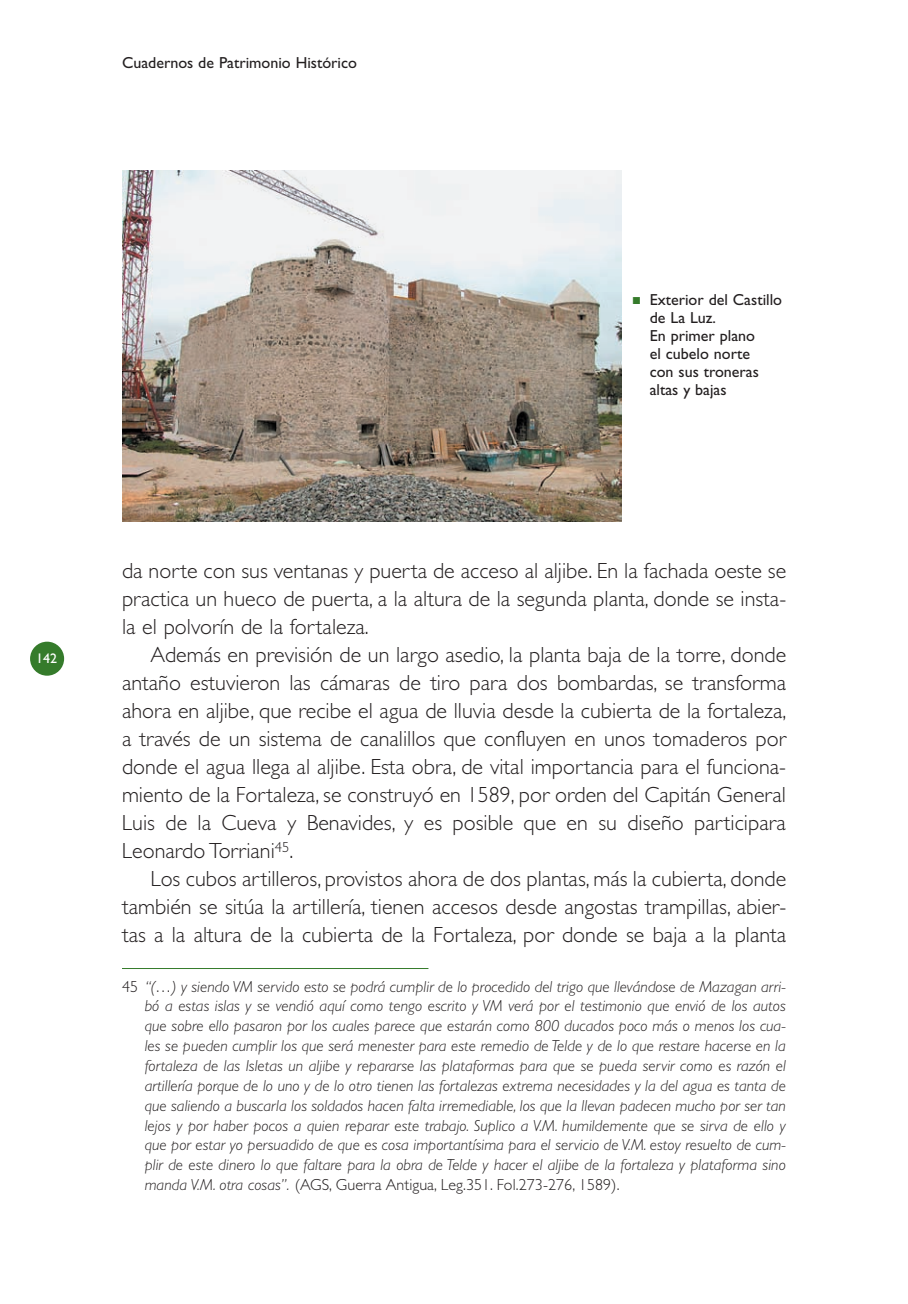
<style>
.page{position:relative;width:908px;height:1304px;background:#fff}
.page>*{position:absolute;margin:0;border:0;box-sizing:border-box;transform-origin:0 0}
.t1{font:300 22px/28px "Gill Sans";color:#231f20;text-align:justify}
.t2{font:italic 300 16px/19.8px "Gill Sans";letter-spacing:.005em;color:#231f20;text-align:justify}
.t3{font:16px/18px "Gill Sans";color:#231f20}
.t4{font:14px "Gill Sans";color:#fff}
.s1{color:#357b2b}
.s2{font-style:normal}
</style>
<div class="page">
<div style="left:30px;top:642px;width:34px;height:34px;background:#357b2b;border-radius:50%"></div>
<hr style="left:122px;top:968px;width:306px;height:1px;background:#357b2b">
<img style="left:122px;top:170px;width:499px;height:352px">
<p class="t3" style="left:122px;top:55px;width:236px">Cuadernos de Patrimonio Histórico</p>
<p class="t3" style="left:649px;top:292px;width:134px;text-indent:-17px"><span class="s1">■</span> Exterior del Castillo de La Luz.<br>En primer plano<br>el cubelo norte<br>con sus troneras altas y bajas</p>
<p class="t4" style="left:36px;top:653px;width:22px">142</p>
<h1 class="t1" style="left:122px;top:558px;width:665px">da norte con sus ventanas y puerta de acceso al aljibe. En la fachada oeste se practica un hueco de puerta, a la altura de la segunda planta, donde se insta&shy;la el polvorín de la fortaleza.</h1>
<p class="t1" style="left:122px;top:642px;width:665px;text-indent:28px">Además en previsión de un largo asedio, la planta baja de la torre, donde antaño estuvieron las cámaras de tiro para dos bombardas, se transforma ahora en aljibe, que recibe el agua de lluvia desde la cubierta de la fortaleza, a través de un sistema de canalillos que confluyen en unos tomaderos por donde el agua llega al aljibe. Esta obra, de vital importancia para el funciona&shy;miento de la Fortaleza, se construyó en 1589, por orden del Capitán General Luis de la Cueva y Benavides, y es posible que en su diseño participara Leonardo Torriani<sup>45</sup>.</p>
<h1 class="t1" style="left:122px;top:866px;width:665px;text-indent:28px">Los cubos artilleros, provistos ahora de dos plantas, más la cubierta, donde también se sitúa la artillería, tienen accesos desde angostas trampillas, abier&shy;tas a la altura de la cubierta de la Fortaleza, por donde se baja a la planta</h1>
<p class="t2" style="left:145px;top:978px;width:642px;text-indent:-23px"><span class="s2">45</span> “(…) y siendo VM servido esto se podrá cumplir de lo procedido del trigo que llevándose de Mazagan arri&shy;bó a estas islas y se vendió aquí como tengo escrito y VM verá por el testimonio que envió de los autos que sobre ello pasaron por los cuales parece que estarán como 800 ducados poco más o menos los cua&shy;les se pueden cumplir los que será menester para este remedio de Telde y de lo que restare hacerse en la fortaleza de las Isletas un aljibe y repararse las plataformas para que se pueda servir como es razón el artillería porque de lo uno y de lo otro tienen las fortalezas extrema necesidades y la del agua es tanta de que saliendo a buscarla los soldados hacen falta irremediable, los que la llevan padecen mucho por ser tan lejos y por haber pocos a quien reparar este trabajo. Suplico a V.M. humildemente que se sirva de ello y que por estar yo persuadido de que es cosa importantísima para el servicio de V.M. estoy resuelto de cum&shy;plir de este dinero lo que faltare para la obra de Telde y hacer el aljibe de la fortaleza y plataforma sino manda V.M. otra cosas”. <span class="s2">(AGS, Guerra Antigua, Leg.351. Fol.273-276, 1589).</span></p>
</div>
